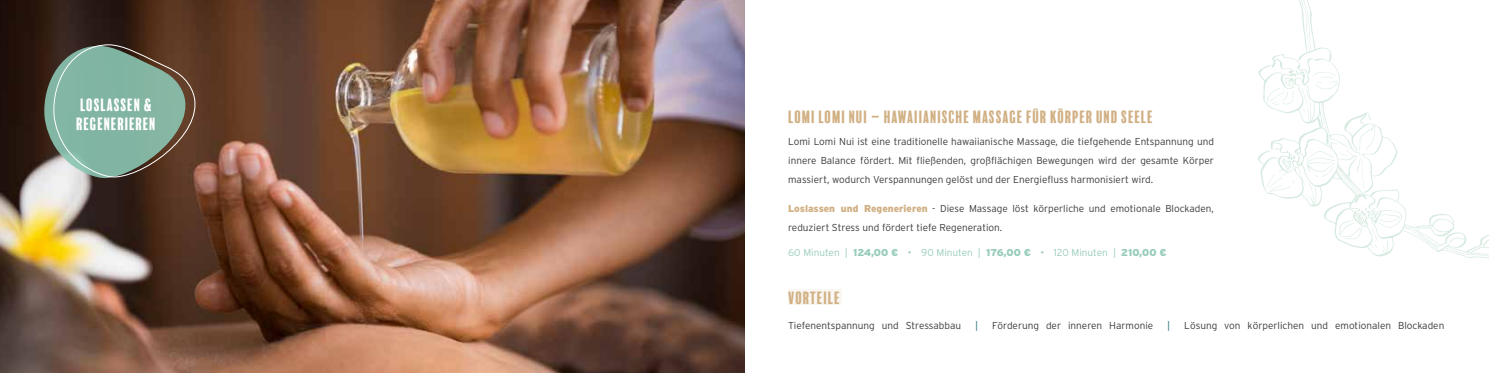
<style>
.page{position:relative;width:1489px;height:373px;background:#fff}
.page>*{position:absolute;margin:0;border:0;box-sizing:border-box;transform-origin:0 0}
.t1{font:16.25px "Balboa Plus Fill";color:#d1b084}
.t2{font:16.25px/19.5px "Balboa Plus Fill";color:#fff}
.t3{font:300 10px/18.8px "Interstate";color:#3c3c3b;text-align:justify}
.t4{font:300 10px "Interstate";color:#8bc6b3}
.t5{font:300 10px "Interstate";color:#206d77}
.s1{font-weight:900;color:#d1b084}
.s2{font-weight:900}
</style>
<div class="page">
<svg style="left:1373px;top:214px;width:115px;height:45px"></svg>
<svg style="left:1448px;top:237px;width:15px;height:5px"></svg>
<svg style="left:1258px;top:0;width:158px;height:253px"></svg>
<img style="left:0;top:0;width:744px;height:372px">
<div style="left:788px;top:288px;width:54px;height:15px;background:#faf7f2"></div>
<svg style="left:44px;top:44px;width:167px;height:134px"></svg>
<h1 class="t2" style="left:76px;top:95px;width:82px">LOSLASSEN &amp;<br>REGENERIEREN</h1>
<h1 class="t1" style="left:788px;top:107px;width:367px">LOMI LOMI NUI – HAWAIIANISCHE MASSAGE FÜR KÖRPER UND SEELE</h1>
<p class="t3" style="left:788px;top:132px;width:427px">Lomi Lomi Nui ist eine traditionelle hawaiianische Massage, die tiefgehende Entspannung und innere Balance fördert. Mit fließenden, großflächigen Bewegungen wird der gesamte Körper massiert, wodurch Verspannungen gelöst und der Energiefluss harmonisiert wird.</p>
<p class="t3" style="left:788px;top:198px;width:427px"><span class="s1">Loslassen und Regenerieren</span> - Diese Massage löst körperliche und emotionale Blockaden, reduziert Stress und fördert tiefe Regeneration.</p>
<p class="t4" style="left:788px;top:246px;width:380px">60 Minuten | <span class="s2">124,00 € ·</span> 90 Minuten | <span class="s2">176,00 € ·</span> 120 Minuten | <span class="s2">210,00 €</span></p>
<h1 class="t1" style="left:788px;top:288px;width:54px">VORTEILE</h1>
<p class="t3" style="left:788px;top:315px;width:174px">Tiefenentspannung und Stressabbau</p>
<p class="t5" style="left:975px;top:319px;width:5px">|</p>
<p class="t3" style="left:992px;top:315px;width:163px">Förderung der inneren Harmonie</p>
<p class="t5" style="left:1167px;top:319px;width:5px">|</p>
<p class="t3" style="left:1184px;top:315px;width:261px">Lösung von körperlichen und emotionalen Blockaden</p>
</div>
